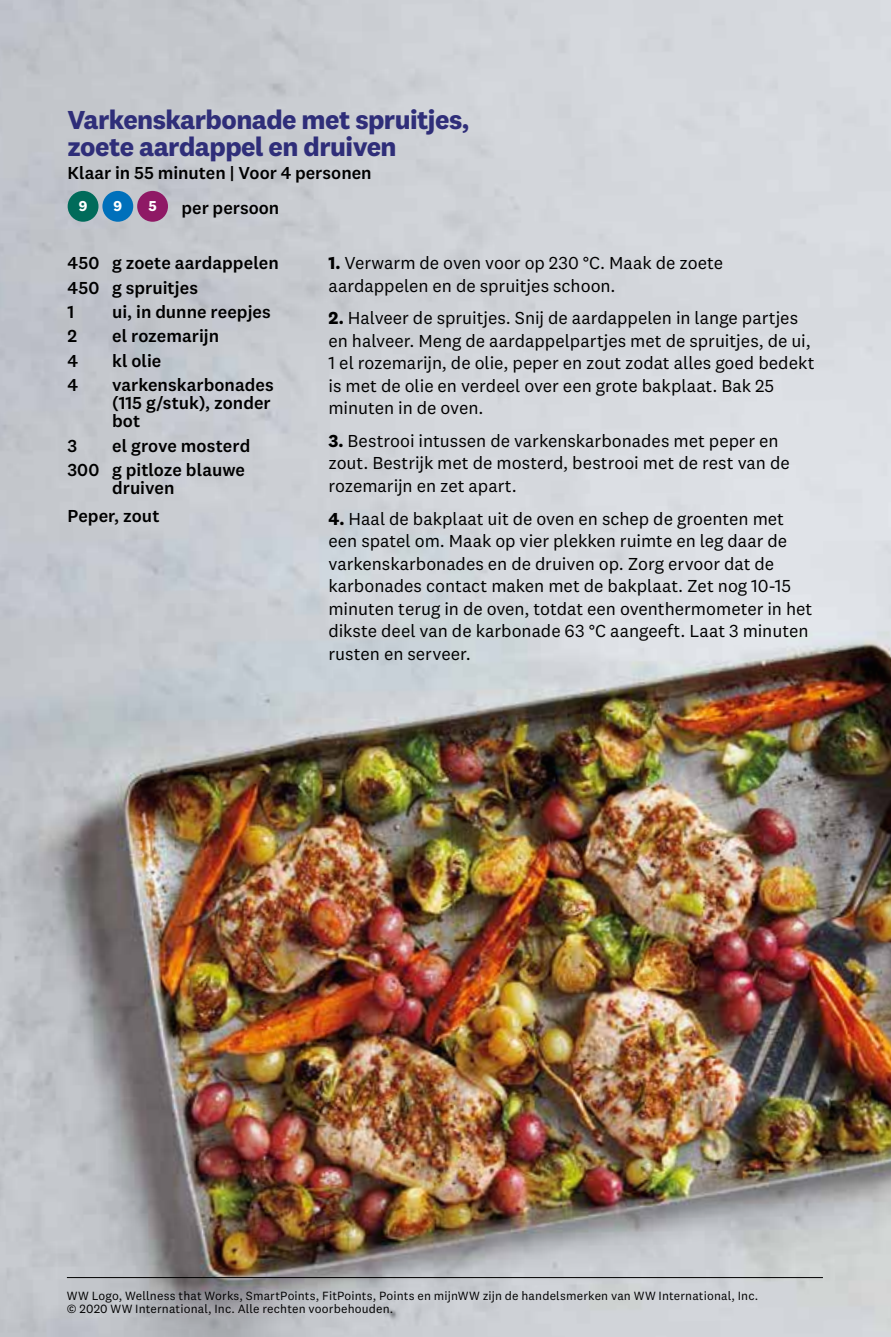
<style>
.page{position:relative;width:891px;height:1337px;background:#fff}
.page>*{position:absolute;margin:0;border:0;box-sizing:border-box;transform-origin:0 0}
.t1{font:700 27px/27px "National 2";letter-spacing:-.02em;color:#2f2e79}
.t2{font:18px/22.5px "National 2";color:#000}
.t3{font:500 18px/24.3px "National 2";color:#000}
.t4{font:700 14.85px "National 2";color:#fff}
.t5{font:12.38px/13.5px "National 2";letter-spacing:.01em;color:#000}
.s1{font-weight:700}
</style>
<div class="page">
<img style="left:0;top:0;width:891px;height:1336px">
<div style="left:68px;top:191px;width:31px;height:31px;background:#006b5a;border-radius:50%"></div>
<div style="left:102px;top:191px;width:31px;height:31px;background:#0070bb;border-radius:50%"></div>
<div style="left:137px;top:191px;width:31px;height:31px;background:#8f1965;border-radius:50%"></div>
<hr style="left:67px;top:1277px;width:756px;height:1px;background:#000">
<h1 class="t1" style="left:68px;top:106px;width:403px">Varkenskarbonade met spruitjes, zoete aardappel en druiven</h1>
<p class="t3" style="left:68px;top:160px;width:306px">Klaar in 55 minuten | Voor 4 personen</p>
<p class="t4" style="left:79px;top:197px;width:10px">9</p>
<p class="t4" style="left:113px;top:197px;width:10px">9</p>
<p class="t4" style="left:148px;top:197px;width:10px">5</p>
<p class="t3" style="left:182px;top:195px;width:99px">per persoon</p>
<p class="t3" style="left:68px;top:251px;width:213px">450 g zoete aardappelen<br>450 g spruitjes<br>1</p>
<p class="t3" style="left:112px;top:299px;width:160px">ui, in dunne reepjes</p>
<p class="t3" style="left:68px;top:324px;width:11px">2</p>
<p class="t3" style="left:112px;top:324px;width:109px">el rozemarijn</p>
<p class="t3" style="left:68px;top:348px;width:12px">4</p>
<p class="t3" style="left:112px;top:348px;width:51px">kl olie</p>
<p class="t3" style="left:68px;top:373px;width:12px">4</p>
<p class="t3" style="left:112px;top:376px;width:163px;line-height:18px">varkenskarbonades (115 g/stuk), zonder bot</p>
<p class="t3" style="left:68px;top:433px;width:11px">3</p>
<p class="t3" style="left:68px;top:433px;width:184px;text-align:right">el grove mosterd<br>300 g pitloze blauwe</p>
<p class="t3" style="left:68px;top:474px;width:109px;line-height:27.7px;text-indent:45px">druiven<br>Peper, zout</p>
<p class="t2" style="left:329px;top:252px;width:396px"><span class="s1">1.</span> Verwarm de oven voor op 230 °C. Maak de zoete aardappelen en de spruitjes schoon.</p>
<p class="t2" style="left:329px;top:307px;width:488px"><span class="s1">2.</span> Halveer de spruitjes. Snij de aardappelen in lange partjes en halveer. Meng de aardappelpartjes met de spruitjes, de ui, 1 el rozemarijn, de olie, peper en zout zodat alles goed bedekt is met de olie en verdeel over een grote bakplaat. Bak 25 minuten in de oven.</p>
<p class="t2" style="left:329px;top:429px;width:463px"><span class="s1">3.</span> Bestrooi intussen de varkenskarbonades met peper en zout. Bestrijk met de mosterd, bestrooi met de rest van de rozemarijn en zet apart.</p>
<p class="t2" style="left:329px;top:507px;width:485px"><span class="s1">4.</span> Haal de bakplaat uit de oven en schep de groenten met een spatel om. Maak op vier plekken ruimte en leg daar de varkenskarbonades en de druiven op. Zorg ervoor dat de karbonades contact maken met de bakplaat. Zet nog 10-15 minuten terug in de oven, totdat een oventhermometer in het dikste deel van de karbonade 63 °C aangeeft. Laat 3 minuten rusten en serveer.</p>
<p class="t5" style="left:67px;top:1288px;width:693px">WW Logo, Wellness that Works, SmartPoints, FitPoints, Points en mijnWW zijn de handelsmerken van WW International, Inc. © 2020 WW International, Inc. Alle rechten voorbehouden.</p>
</div>
